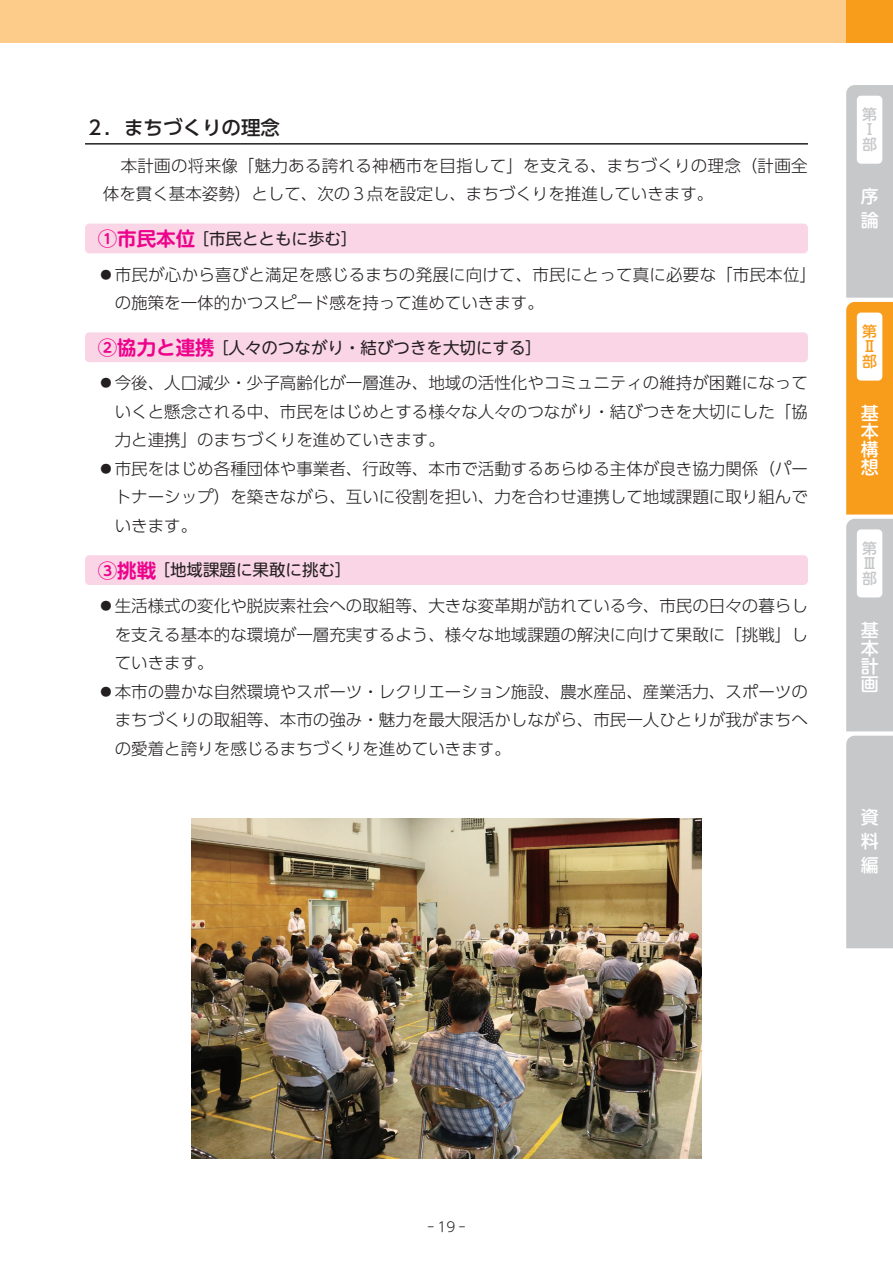
<style>
.page{position:relative;width:893px;height:1263px;background:#fff}
.page>*{position:absolute;margin:0;border:0;box-sizing:border-box;transform-origin:0 0}
.t1{font:500 19.5px "UD Shin Go Pro";color:#231f20}
.t2{font:500 18px/18px "UD Shin M Go Pro";color:#fff;text-align:justify}
.t3{font:300 16.5px/28.5px "UD Shin Go Pro";color:#231f20}
.t4{font:16.5px "UD Shin M Go Pro";color:#231f20}
.t5{font:500 15px/15px "UD Shin M Go Pro";color:#c7c8ca}
.t6{font:500 15px/15px "UD Shin M Go Pro";color:#f89c1c}
.t7{font:300 13.5px "UD Shin M Go Pro";color:#231f20}
.s1{font-family:"UD Shin M Go Pro De";font-weight:700;font-size:19.5px;color:#ed028c}
</style>
<div class="page">
<div style="left:0;top:0;width:846px;height:43px;background:#fdcb8a"></div>
<svg style="left:846px;top:85px;width:47px;height:863px;background:#d3bfa3"></svg>
<div style="left:857px;top:96px;width:25px;height:68px;background:#fff;border-radius:4px"></div>
<div style="left:857px;top:313px;width:25px;height:68px;background:#fff;border-radius:4px"></div>
<div style="left:857px;top:529px;width:25px;height:68px;background:#fff;border-radius:4px"></div>
<div style="left:846px;top:0;width:47px;height:43px;background:#f89c1c"></div>
<img style="left:191px;top:818px;width:511px;height:340px">
<hr style="left:85px;top:143px;width:723px;height:2px;background:#231f20">
<div style="left:85px;top:224px;width:723px;height:29px;background:#fad5e5;border-radius:4px"></div>
<div style="left:85px;top:332px;width:723px;height:30px;background:#fad5e5;border-radius:4px"></div>
<div style="left:85px;top:555px;width:723px;height:30px;background:#fad5e5;border-radius:4px"></div>
<p class="t1" style="left:85px;top:112px;width:196px">２．まちづくりの理念</p>
<p class="t3" style="left:103px;top:151px;width:706px;text-indent:18px">本計画の将来像「魅力ある誇れる神栖市を目指して」を支える、まちづくりの理念（計画全体を貫く基本姿勢）として、次の３点を設定し、まちづくりを推進していきます。</p>
<p class="t4" style="left:98px;top:225px;width:261px"><span class="s1">①市民本位</span>［市民とともに歩む］</p>
<p class="t3" style="left:115px;top:260px;width:703px;text-indent:-17px">⿟市民が心から喜びと満足を感じるまちの発展に向けて、市民にとって真に必要な「市民本位」の施策を一体的かつスピード感を持って進めていきます。</p>
<p class="t4" style="left:98px;top:334px;width:446px"><span class="s1">②協力と連携</span>［人々のつながり・結びつきを大切にする］</p>
<p class="t3" style="left:98px;top:368px;width:712px">⿟今後、人口減少・少子高齢化が一層進み、地域の活性化やコミュニティの維持が困難になって</p>
<p class="t3" style="left:115px;top:397px;width:694px">いくと懸念される中、市民をはじめとする様々な人々のつながり・結びつきを大切にした「協</p>
<p class="t3" style="left:115px;top:425px;width:331px">力と連携」のまちづくりを進めていきます。</p>
<p class="t3" style="left:98px;top:454px;width:712px">⿟市民をはじめ各種団体や事業者、行政等、本市で活動するあらゆる主体が良き協力関係（パー</p>
<p class="t3" style="left:115px;top:482px;width:694px">トナーシップ）を築きながら、互いに役割を担い、力を合わせ連携して地域課題に取り組んで</p>
<p class="t3" style="left:115px;top:511px;width:84px">いきます。</p>
<p class="t4" style="left:98px;top:557px;width:255px"><span class="s1">③挑戦</span>［地域課題に果敢に挑む］</p>
<p class="t3" style="left:98px;top:591px;width:712px">⿟生活様式の変化や脱炭素社会への取組等、大きな変革期が訪れている今、市民の日々の暮らし</p>
<p class="t3" style="left:115px;top:620px;width:694px">を支える基本的な環境が一層充実するよう、様々な地域課題の解決に向けて果敢に「挑戦」し</p>
<p class="t3" style="left:115px;top:648px;width:101px">ていきます。</p>
<p class="t3" style="left:98px;top:677px;width:712px">⿟本市の豊かな自然環境やスポーツ・レクリエーション施設、農水産品、産業活力、スポーツの</p>
<p class="t3" style="left:115px;top:705px;width:694px">まちづくりの取組等、本市の強み・魅力を最大限活かしながら、市民一人ひとりが我がまちへ</p>
<p class="t3" style="left:115px;top:734px;width:397px">の愛着と誇りを感じるまちづくりを進めていきます。</p>
<p class="t5" style="left:862px;top:106px;width:16px">第<br>Ⅰ部</p>
<p class="t2" style="left:861px;top:183px;width:19px;line-height:24px">序論</p>
<p class="t6" style="left:862px;top:323px;width:16px">第<br>Ⅱ部</p>
<p class="t2" style="left:861px;top:403px;width:19px">基本構想</p>
<p class="t5" style="left:862px;top:540px;width:16px">第<br>Ⅲ部</p>
<p class="t2" style="left:861px;top:620px;width:19px">基本計画</p>
<p class="t2" style="left:861px;top:804px;width:19px;line-height:24px">資料編</p>
<p class="t7" style="left:427px;top:1216px;width:40px">ｰ19ｰ</p>
</div>
